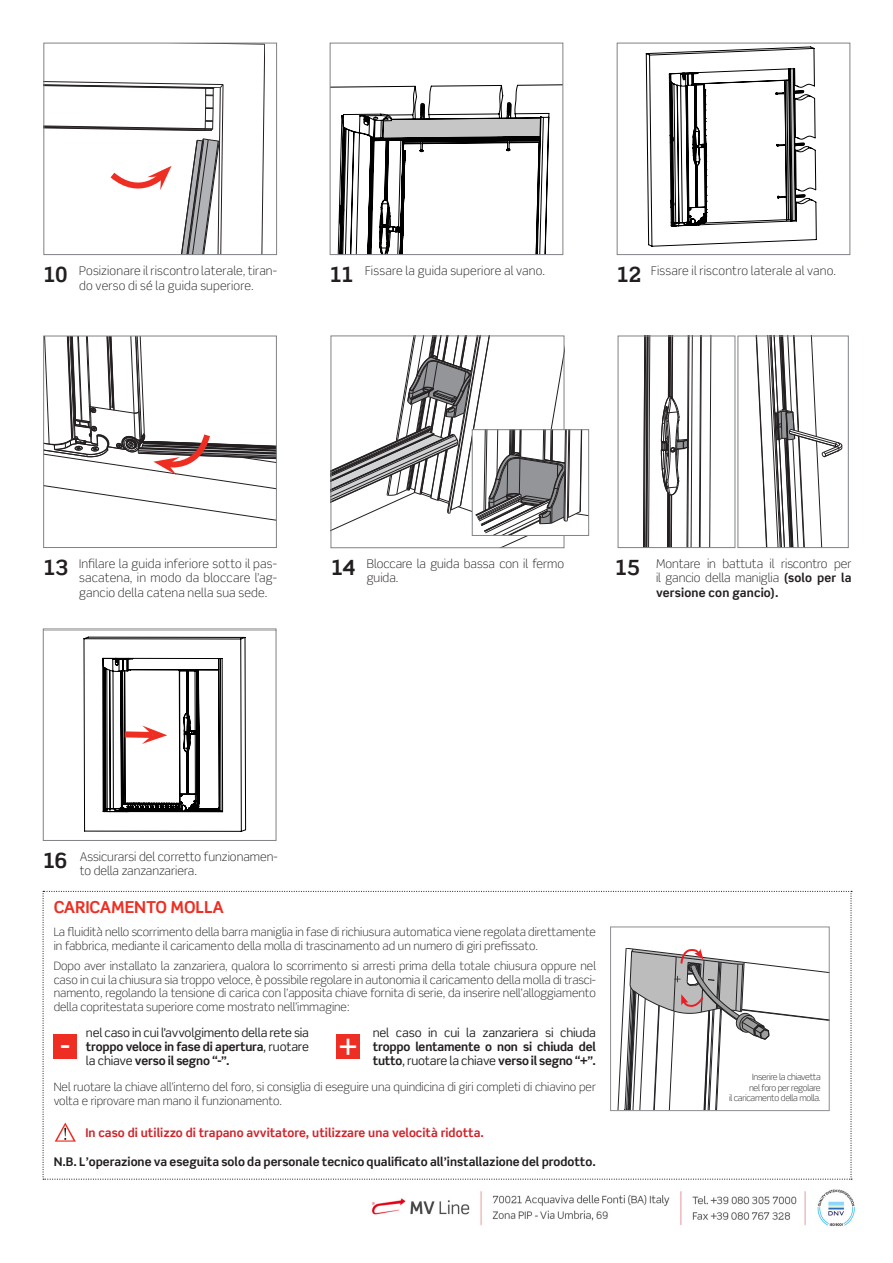
<style>
.page{position:relative;width:893px;height:1263px;background:#fff}
.page>*{position:absolute;margin:0;border:0;box-sizing:border-box;transform-origin:0 0}
.TITOLI{font:500 28.5px "Scene Std";color:#fff}
.NUMERO{font:700 21px "Scene Std";letter-spacing:-.065em;color:#231f20}
.LEGENDA_LATERALE{font:700 16.5px "Scene Std";letter-spacing:-.01em;color:#ee2e22}
.t1{font:300 12px/14.4px "Scene Std";letter-spacing:.005em;color:#231f20}
.LEGENDA_LATERALE-2{font:700 12px/14.4px "Scene Std";color:#231f20;text-align:justify}
.LEGENDA_LATERALE-3{font:12px/14.4px "Scene Std";letter-spacing:-.015em;color:#231f20;text-align:justify}
.t2{font:700 12px "Scene Std";color:#d1232a}
.t3{font:300 11.55px/13.8px "Scene Std";color:#231f20}
.LEGENDA_LATERALE-4{font:300 8.7px "Scene Std";letter-spacing:-.03em;color:#231f20}
.s1{font-weight:700}
.s2{font-weight:400}
</style>
<div class="page">
<hr style="left:330px;top:487px;width:233px;height:1px;background:#c0c0c0">
<hr style="left:827px;top:43px;width:1px;height:212px;background:#c0c0c0">
<hr style="left:330px;top:470px;width:233px;height:1px;background:#c0c0c0">
<hr style="left:811px;top:43px;width:1px;height:212px;background:#c0c0c0">
<svg style="left:332px;top:84px;width:229px;height:169px"></svg>
<div style="left:330px;top:43px;width:233px;height:212px;border:1px solid #808285"></div>
<hr style="left:617px;top:303px;width:233px;height:1px;background:#c0c0c0">
<hr style="left:617px;top:293px;width:233px;height:1px;background:#c0c0c0">
<hr style="left:892px;top:43px;width:1px;height:212px;background:#c0c0c0">
<svg style="left:646px;top:47px;width:170px;height:199px"></svg>
<div style="left:617px;top:43px;width:233px;height:212px;border:1px solid #808285"></div>
<svg style="left:44px;top:336px;width:232px;height:203px"></svg>
<svg style="left:643px;top:338px;width:7px;height:208px"></svg>
<svg style="left:699px;top:338px;width:3px;height:208px"></svg>
<svg style="left:661px;top:338px;width:32px;height:208px"></svg>
<svg style="left:709px;top:338px;width:3px;height:208px"></svg>
<div style="left:618px;top:336px;width:117px;height:212px;border:1px solid #808285"></div>
<svg style="left:755px;top:338px;width:87px;height:208px"></svg>
<div style="left:738px;top:336px;width:111px;height:212px;border:1px solid #808285"></div>
<div style="left:43px;top:629px;width:233px;height:212px;border:1px solid #808285"></div>
<svg style="left:83px;top:637px;width:164px;height:195px"></svg>
<svg style="left:43px;top:891px;width:809px;height:289px"></svg>
<svg style="left:331px;top:336px;width:256px;height:212px"></svg>
<div style="left:472px;top:429px;width:117px;height:107px;border:1px solid #808285"></div>
<img style="left:371px;top:1189px;width:484px;height:37px">
<svg style="left:45px;top:45px;width:220px;height:208px"></svg>
<div style="left:43px;top:43px;width:234px;height:212px;border:1px solid #808285"></div>
<p class="NUMERO" style="left:43px;top:261px;width:26px">10</p>
<p class="t1" style="left:79px;top:264px;width:199px">Posizionare il riscontro laterale, tiran&shy;do verso di sé la guida superiore.</p>
<p class="NUMERO" style="left:330px;top:261px;width:26px">11</p>
<p class="t1" style="left:651px;top:263px;width:187px">Fissare il riscontro laterale al vano.</p>
<p class="t1" style="left:365px;top:263px;width:182px">Fissare la guida superiore al vano.</p>
<p class="NUMERO" style="left:617px;top:261px;width:27px">12</p>
<p class="t1" style="left:79px;top:556px;width:199px;text-align:justify">Infilare la guida inferiore sotto il pas&shy;sacatena, in modo da bloccare l’ag&shy;gancio della catena nella sua sede.</p>
<p class="NUMERO" style="left:43px;top:554px;width:27px">13</p>
<p class="NUMERO" style="left:615px;top:554px;width:27px">15</p>
<p class="t1" style="left:656px;top:557px;width:197px;text-align:justify">Montare in battuta il riscontro per il gancio della maniglia <span class="s1">(solo per la versione con gancio).</span></p>
<p class="NUMERO" style="left:331px;top:554px;width:26px">14</p>
<p class="t1" style="left:367px;top:557px;width:199px">Bloccare la guida bassa con il fermo guida.</p>
<p class="NUMERO" style="left:43px;top:847px;width:27px">16</p>
<p class="t1" style="left:80px;top:849px;width:200px">Assicurarsi del corretto funzionamen&shy;to della zanzanzariera.</p>
<p class="LEGENDA_LATERALE" style="left:54px;top:897px;width:172px">CARICAMENTO MOLLA</p>
<p class="t3" style="left:54px;top:925px;width:544px">La fluidità nello scorrimento della barra maniglia in fase di richiusura automatica viene regolata direttamente in fabbrica, mediante il caricamento della molla di trascinamento ad un numero di giri prefissato.</p>
<p class="t3" style="left:54px;top:959px;width:544px;text-align:justify">Dopo aver installato la zanzariera, qualora lo scorrimento si arresti prima della totale chiusura oppure nel caso in cui la chiusura sia troppo veloce, è possibile regolare in autonomia il caricamento della molla di trasci&shy;namento, regolando la tensione di carica con l’apposita chiave fornita di serie, da inserire nell’alloggiamento della copritestata superiore come mostrato nell’immagine:</p>
<p class="LEGENDA_LATERALE-3" style="left:86px;top:1025px;width:225px">nel caso in cui l’avvolgimento della rete sia <span class="s1">troppo veloce in fase di apertura</span>, ruotare la chiave <span class="s1">verso il segno “-”.</span></p>
<p class="LEGENDA_LATERALE-2" style="left:373px;top:1025px;width:225px"><span class="s2">nel caso in cui la zanzariera si chiuda </span>troppo lentamente o non si chiuda del tutto<span class="s2">, ruotare la chiave</span> verso il segno “+”.</p>
<p class="TITOLI" style="left:61px;top:1027px;width:11px">-</p>
<p class="TITOLI" style="left:340px;top:1029px;width:19px">+</p>
<p class="t3" style="left:54px;top:1080px;width:544px">Nel ruotare la chiave all’interno del foro, si consiglia di eseguire una quindicina di giri completi di chiavino per volta e riprovare man mano il funzionamento.</p>
<p class="t2" style="left:85px;top:1125px;width:400px">In caso di utilizzo di trapano avvitatore, utilizzare una velocità ridotta.</p>
<p class="LEGENDA_LATERALE-2" style="left:54px;top:1154px;width:544px">N.B. L’operazione va eseguita solo da personale tecnico qualificato all’installazione del prodotto.</p>
<p class="LEGENDA_LATERALE-4" style="left:752px;top:1072px;width:70px">Inserire la chiavetta</p>
<p class="LEGENDA_LATERALE-4" style="left:749px;top:1082px;width:73px">nel foro per regolare</p>
<p class="LEGENDA_LATERALE-4" style="left:729px;top:1093px;width:93px">il caricamento della molla.</p>
</div>
